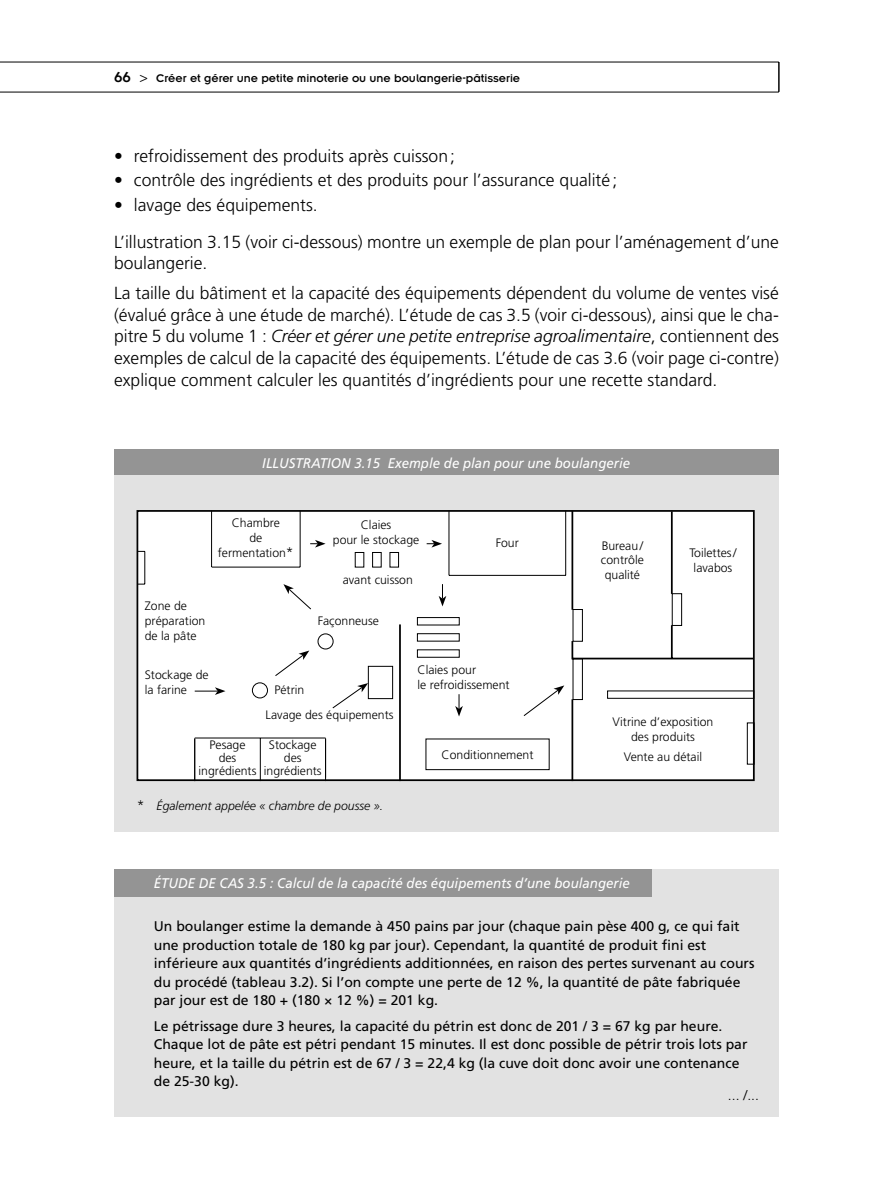
<style>
.page{position:relative;width:893px;height:1191px;background:#fff}
.page>*{position:absolute;margin:0;border:0;box-sizing:border-box;transform-origin:0 0}
.t1{font:300 17.5px/21.9px "Frutiger";color:#000}
.t2{font:14px/18.4px "Frutiger";color:#000}
.t3{font:italic 14px "Frutiger";color:#fff;scale:.95 1}
.t4{font:300 14px "Frutiger";color:#000}
.t5{font:300 12.25px/14.9px "Frutiger";color:#000;text-align:center}
.t6{font:12.25px "Insignia";color:#000}
.t7{font:italic 300 12.25px "Frutiger";color:#000}
.s1{font-size:15.75px}
.s2{font-family:"Frutiger";font-weight:300;font-size:14px}
.s3{font-style:italic}
.s4{font-size:14px}
.s5{font-style:normal;font-size:14px}
</style>
<div class="page">
<hr style="left:0;top:62px;width:779px;height:1px;background:#000">
<hr style="left:0;top:92px;width:779px;height:1px;background:#000">
<div style="left:114px;top:449px;width:665px;height:26px;background:#949494"></div>
<div style="left:114px;top:475px;width:665px;height:356px;background:#e2e2e2"></div>
<div style="left:137px;top:511px;width:617px;height:269px;background:#fff"></div>
<svg style="left:137px;top:510px;width:262px;height:271px"></svg>
<hr style="left:671px;top:511px;width:2px;height:83px;background:#000">
<svg style="left:194px;top:593px;width:561px;height:188px"></svg>
<svg style="left:215px;top:687px;width:10px;height:8px"></svg>
<svg style="left:275px;top:650px;width:34px;height:26px"></svg>
<svg style="left:332px;top:683px;width:36px;height:25px"></svg>
<svg style="left:283px;top:584px;width:29px;height:26px"></svg>
<svg style="left:310px;top:540px;width:16px;height:7px"></svg>
<svg style="left:417px;top:510px;width:156px;height:260px"></svg>
<div style="left:114px;top:869px;width:665px;height:247px;background:#e2e2e2"></div>
<div style="left:114px;top:869px;width:538px;height:27px;background:#949494"></div>
<hr style="left:779px;top:62px;width:1px;height:30px;background:#000">
<p class="t6" style="left:114px;top:74px;width:408px"><span class="s1">66</span> <span class="s2">&gt;</span> Créer et gérer une petite minoterie ou une boulangerie-pâtisserie</p>
<p class="t1" style="left:134px;top:145px;width:485px;line-height:24.3px">refroidissement des produits après cuisson ;<br>contrôle des ingrédients et des produits pour l’assurance qualité ; lavage des équipements.</p>
<p class="t1" style="left:114px;top:232px;width:666px">L’illustration 3.15 (voir ci-dessous) montre un exemple de plan pour l’aménagement d’une boulangerie.</p>
<p class="t1" style="left:114px;top:283px;width:666px;text-align:justify">La taille du bâtiment et la capacité des équipements dépendent du volume de ventes visé (évalué grâce à une étude de marché). L’étude de cas 3.5 (voir ci-dessous), ainsi que le cha&shy;pitre 5 du volume 1 : <span class="s3">Créer et gérer une petite entreprise agroalimentaire</span>, contiennent des exemples de calcul de la capacité des équipements. L’étude de cas 3.6 (voir page ci-contre) explique comment calculer les quantités d’ingrédients pour une recette standard.</p>
<p class="t1" style="left:114px;top:145px;width:10px;line-height:24.3px;text-align:justify">• • •</p>
<p class="t3" style="left:262px;top:457px;width:389px">ILLUSTRATION 3.15 Exemple de plan pour une boulangerie</p>
<p class="t5" style="left:218px;top:516px;width:77px">Chambre<br>de fermentation<span class="s4">*</span></p>
<p class="t5" style="left:145px;top:599px;width:62px;text-align:left">Zone de préparation de la pâte</p>
<p class="t5" style="left:145px;top:668px;width:65px;text-align:left">Stockage de la farine</p>
<p class="t5" style="left:274px;top:683px;width:31px">Pétrin</p>
<p class="t5" style="left:333px;top:518px;width:88px">Claies<br>pour le stockage</p>
<p class="t5" style="left:343px;top:573px;width:72px">avant cuisson</p>
<p class="t5" style="left:318px;top:614px;width:63px">Façonneuse</p>
<p class="t5" style="left:496px;top:536px;width:25px">Four</p>
<p class="t5" style="left:418px;top:663px;width:94px;text-align:left">Claies pour<br>le refroidissement</p>
<p class="t5" style="left:601px;top:539px;width:44px">Bureau/ contrôle qualité</p>
<p class="t5" style="left:689px;top:546px;width:49px">Toilettes/ lavabos</p>
<p class="t5" style="left:199px;top:739px;width:59px;line-height:13.1px">Pesage<br>des ingrédients</p>
<p class="t5" style="left:266px;top:708px;width:129px">Lavage des équipements</p>
<p class="t5" style="left:264px;top:739px;width:59px;line-height:13.1px">Stockage des ingrédients</p>
<p class="t7" style="left:137px;top:800px;width:248px"><span class="s5">*</span> Également appelée « chambre de pousse ».</p>
<p class="t5" style="left:442px;top:748px;width:93px">Conditionnement</p>
<p class="t5" style="left:613px;top:715px;width:102px">Vitrine d’exposition des produits</p>
<p class="t5" style="left:624px;top:750px;width:80px">Vente au détail</p>
<p class="t3" style="left:154px;top:877px;width:503px">ÉTUDE DE CAS 3.5 : Calcul de la capacité des équipements d’une boulangerie</p>
<p class="t2" style="left:154px;top:918px;width:602px">Un boulanger estime la demande à 450 pains par jour (chaque pain pèse 400 g, ce qui fait une production totale de 180 kg par jour). Cependant, la quantité de produit fini est inférieure aux quantités d’ingrédients additionnées, en raison des pertes survenant au cours du procédé (tableau 3.2). Si l’on compte une perte de 12 %, la quantité de pâte fabriquée par jour est de 180 + (180 × 12 %) = 201 kg.</p>
<p class="t2" style="left:154px;top:1017px;width:595px">Le pétrissage dure 3 heures, la capacité du pétrin est donc de 201 / 3 = 67 kg par heure.<br>Chaque lot de pâte est pétri pendant 15 minutes. Il est donc possible de pétrir trois lots par heure, et la taille du pétrin est de 67 / 3 = 22,4 kg (la cuve doit donc avoir une contenance de 25-30 kg).</p>
<p class="t4" style="left:728px;top:1089px;width:33px">... /...</p>
</div>
